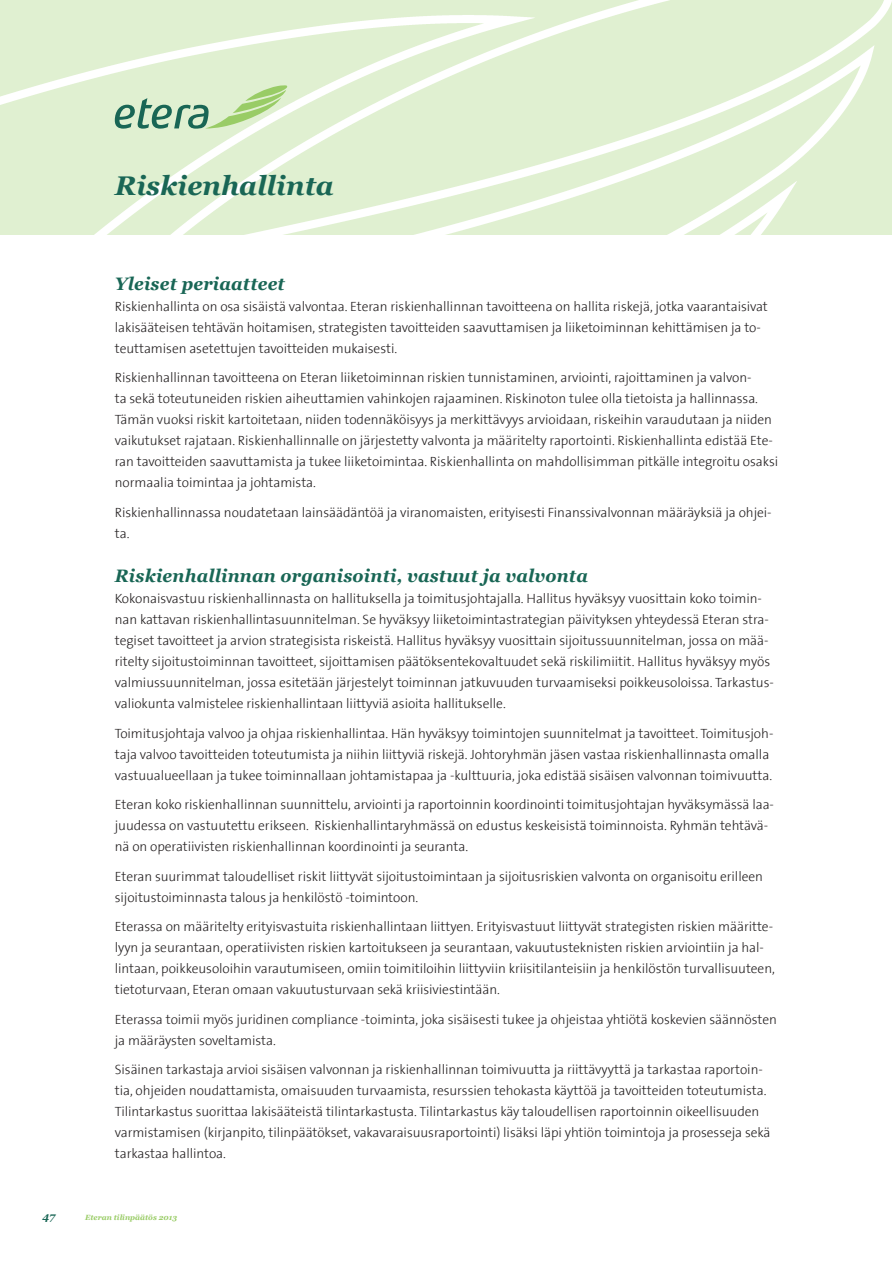
<style>
.page{position:relative;width:893px;height:1263px;background:#fff}
.page>*{position:absolute;margin:0;border:0;box-sizing:border-box;transform-origin:0 0}
.t1{font:italic 700 27px "Georgia";color:#196655}
.t2{font:italic 700 18px "Georgia";letter-spacing:.01em;color:#196655}
.t3{font:300 13.5px/21px "The Sans B3";letter-spacing:-.005em;color:#231f20}
.t4{font:italic 700 10.5px "Georgia";color:#196655}
.t5{font:italic 700 7.5px "Georgia";color:#9c6}
</style>
<div class="page">
<img style="left:1px;top:0;width:891px;height:235px">
<svg style="left:115px;top:85px;width:173px;height:44px;background:#bed9b5"></svg>
<h1 class="t1" style="left:115px;top:168px;width:220px">Riskienhallinta</h1>
<h2 class="t2" style="left:115px;top:272px;width:172px">Yleiset periaatteet</h2>
<p class="t3" style="left:115px;top:296px;width:655px">Riskienhallinta on osa sisäistä valvontaa. Eteran riskienhallinnan tavoitteena on hallita riskejä, jotka vaarantaisivat lakisääteisen tehtävän hoitamisen, strategisten tavoitteiden saavuttamisen ja liiketoiminnan kehittämisen ja to&shy;teuttamisen asetettujen tavoitteiden mukaisesti.</p>
<p class="t3" style="left:115px;top:368px;width:665px">Riskienhallinnan tavoitteena on Eteran liiketoiminnan riskien tunnistaminen, arviointi, rajoittaminen ja valvon-<br>ta sekä toteutuneiden riskien aiheuttamien vahinkojen rajaaminen. Riskinoton tulee olla tietoista ja hallinnassa.<br>Tämän vuoksi riskit kartoitetaan, niiden todennäköisyys ja merkittävyys arvioidaan, riskeihin varaudutaan ja niiden vaikutukset rajataan. Riskienhallinnalle on järjestetty valvonta ja määritelty raportointi. Riskienhallinta edistää Ete&shy;ran tavoitteiden saavuttamista ja tukee liiketoimintaa. Riskienhallinta on mahdollisimman pitkälle integroitu osaksi normaalia toimintaa ja johtamista.</p>
<p class="t3" style="left:115px;top:502px;width:658px">Riskienhallinnassa noudatetaan lainsäädäntöä ja viranomaisten, erityisesti Finanssivalvonnan määräyksiä ja ohjei&shy;ta.</p>
<h2 class="t2" style="left:115px;top:564px;width:475px">Riskienhallinnan organisointi, vastuut ja valvonta</h2>
<p class="t3" style="left:115px;top:589px;width:661px">Kokonaisvastuu riskienhallinnasta on hallituksella ja toimitusjohtajalla. Hallitus hyväksyy vuosittain koko toimin&shy;nan kattavan riskienhallintasuunnitelman. Se hyväksyy liiketoimintastrategian päivityksen yhteydessä Eteran stra&shy;tegiset tavoitteet ja arvion strategisista riskeistä. Hallitus hyväksyy vuosittain sijoitussuunnitelman, jossa on mää&shy;ritelty sijoitustoiminnan tavoitteet, sijoittamisen päätöksentekovaltuudet sekä riskilimiitit. Hallitus hyväksyy myös valmiussuunnitelman, jossa esitetään järjestelyt toiminnan jatkuvuuden turvaamiseksi poikkeusoloissa. Tarkastus&shy;valiokunta valmistelee riskienhallintaan liittyviä asioita hallitukselle.</p>
<p class="t3" style="left:115px;top:723px;width:660px">Toimitusjohtaja valvoo ja ohjaa riskienhallintaa. Hän hyväksyy toimintojen suunnitelmat ja tavoitteet. Toimitusjoh&shy;taja valvoo tavoitteiden toteutumista ja niihin liittyviä riskejä. Johtoryhmän jäsen vastaa riskienhallinnasta omalla vastuualueellaan ja tukee toiminnallaan johtamistapaa ja -kulttuuria, joka edistää sisäisen valvonnan toimivuutta.</p>
<p class="t3" style="left:115px;top:795px;width:661px">Eteran koko riskienhallinnan suunnittelu, arviointi ja raportoinnin koordinointi toimitusjohtajan hyväksymässä laa&shy;juudessa on vastuutettu erikseen. Riskienhallintaryhmässä on edustus keskeisistä toiminnoista. Ryhmän tehtävä&shy;nä on operatiivisten riskienhallinnan koordinointi ja seuranta.</p>
<p class="t3" style="left:115px;top:866px;width:650px">Eteran suurimmat taloudelliset riskit liittyvät sijoitustoimintaan ja sijoitusriskien valvonta on organisoitu erilleen sijoitustoiminnasta talous ja henkilöstö -toimintoon.</p>
<p class="t3" style="left:115px;top:917px;width:662px">Eterassa on määritelty erityisvastuita riskienhallintaan liittyen. Erityisvastuut liittyvät strategisten riskien määritte&shy;lyyn ja seurantaan, operatiivisten riskien kartoitukseen ja seurantaan, vakuutusteknisten riskien arviointiin ja hal&shy;lintaan, poikkeusoloihin varautumiseen, omiin toimitiloihin liittyviin kriisitilanteisiin ja henkilöstön turvallisuuteen, tietoturvaan, Eteran omaan vakuutusturvaan sekä kriisiviestintään.</p>
<p class="t3" style="left:115px;top:1009px;width:664px">Eterassa toimii myös juridinen compliance -toiminta, joka sisäisesti tukee ja ohjeistaa yhtiötä koskevien säännösten ja määräysten soveltamista.</p>
<p class="t3" style="left:115px;top:1060px;width:657px">Sisäinen tarkastaja arvioi sisäisen valvonnan ja riskienhallinnan toimivuutta ja riittävyyttä ja tarkastaa raportoin&shy;tia, ohjeiden noudattamista, omaisuuden turvaamista, resurssien tehokasta käyttöä ja tavoitteiden toteutumista.<br>Tilintarkastus suorittaa lakisääteistä tilintarkastusta. Tilintarkastus käy taloudellisen raportoinnin oikeellisuuden varmistamisen (kirjanpito, tilinpäätökset, vakavaraisuusraportointi) lisäksi läpi yhtiön toimintoja ja prosesseja sekä tarkastaa hallintoa.</p>
<p class="t4" style="left:43px;top:1210px;width:14px">47</p>
<p class="t5" style="left:85px;top:1213px;width:94px">Eteran tilinpäätös 2013</p>
</div>
